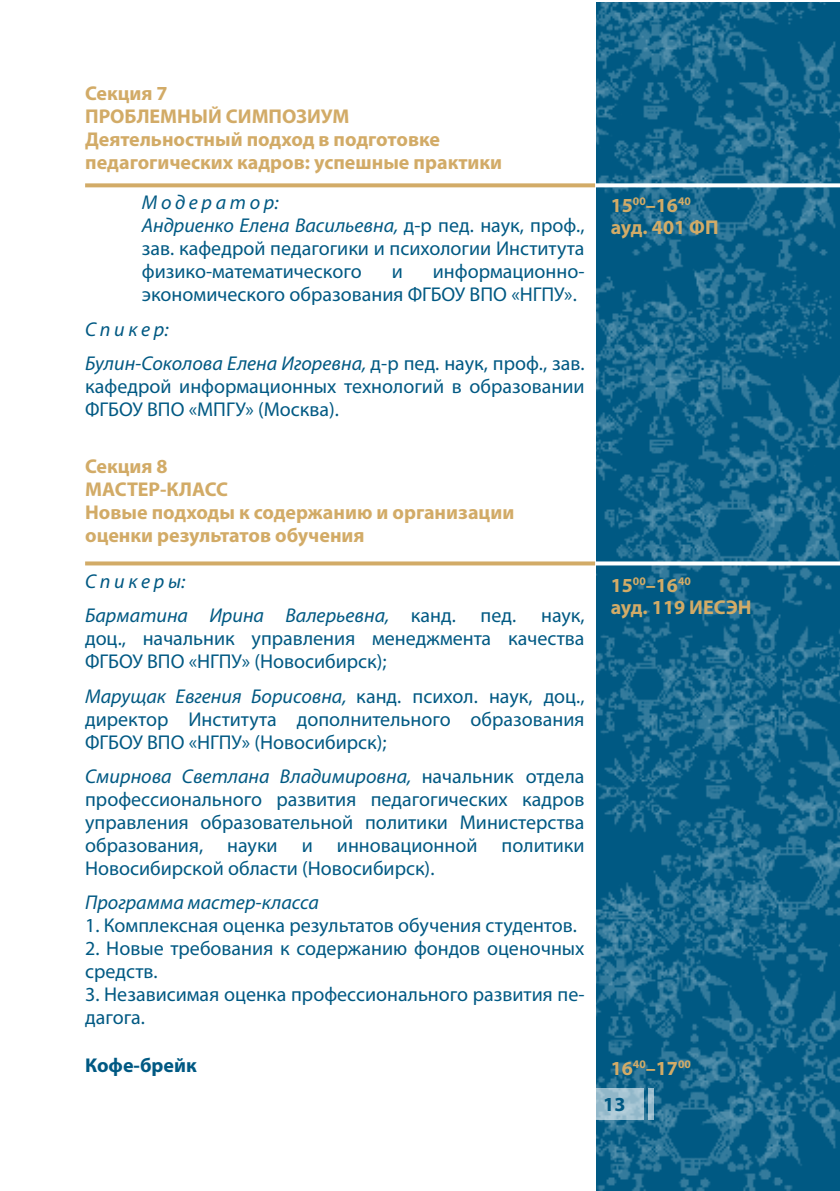
<style>
.page{position:relative;width:840px;height:1191px;background:#fff}
.page>*{position:absolute;margin:0;border:0;box-sizing:border-box;transform-origin:0 0}
.t1{font:20px/23px "Myriad Pro";color:#005983}
.t2{font:700 20px/23px "Myriad Pro";color:#d2ab67}
.t3{font:italic 20px/34.4px "Myriad Pro";color:#005983}
.t4{font:700 20px "Myriad Pro";color:#005983}
.s1{font-style:italic}
.s2{font-style:normal}
</style>
<div class="page">
<img style="left:596px;top:2px;width:243px;height:1189px">
<svg style="left:596px;top:1089px;width:47px;height:31px"></svg>
<svg style="left:648px;top:1089px;width:6px;height:31px"></svg>
<svg style="left:594px;top:183px;width:245px;height:4px"></svg>
<svg style="left:85px;top:183px;width:509px;height:4px;background:#d6b275"></svg>
<svg style="left:594px;top:561px;width:245px;height:4px"></svg>
<svg style="left:85px;top:561px;width:509px;height:4px;background:#d7b478"></svg>
<p class="t2" style="left:85px;top:81px;width:418px">Секция 7<br>ПРОБЛЕМНЫЙ СИМПОЗИУМ<br>Деятельностный подход в подготовке педагогических кадров: успешные практики</p>
<p class="t1" style="left:142px;top:191px;width:444px"><span class="s1">М о д е р а т о р:<br>Андриенко Елена Васильевна,</span> д-р пед. наук, проф., зав. кафедрой педагогики и психологии Института физико-математического</p>
<p class="t1" style="left:142px;top:260px;width:444px;text-indent:291px">информационно&shy;экономического образования ФГБОУ ВПО «НГПУ».</p>
<p class="t3" style="left:85px;top:311px;width:500px">С п и к е р:<br>Булин-Соколова Елена Игоревна, <span class="s2">д-р пед. наук, проф., зав.</span></p>
<p class="t1" style="left:85px;top:374px;width:500px">кафедрой информационных технологий в образовании<br>ФГБОУ ВПО «МПГУ» (Москва).</p>
<p class="t1" style="left:391px;top:260px;width:13px">и</p>
<p class="t2" style="left:85px;top:454px;width:430px">Секция 8<br>МАСТЕР-КЛАСС<br>Новые подходы к содержанию и организации оценки результатов обучения</p>
<p class="t3" style="left:85px;top:564px;width:500px">С п и к е р ы:<br>Барматина Ирина Валерьевна, <span class="s2">канд. пед. наук,</span></p>
<p class="t1" style="left:85px;top:627px;width:500px">доц., начальник управления менеджмента качества<br>ФГБОУ ВПО «НГПУ» (Новосибирск);</p>
<p class="t1" style="left:85px;top:684px;width:500px;text-align:justify"><span class="s1">Марущак Евгения Борисовна,</span> канд. психол. наук, доц., директор Института дополнительного образования ФГБОУ ВПО «НГПУ» (Новосибирск);</p>
<p class="t1" style="left:85px;top:764px;width:500px;text-align:justify"><span class="s1">Смирнова Светлана Владимировна,</span> начальник отдела профессионального развития педагогических кадров управления образовательной политики Министерства образования, науки и инновационной политики Новосибирской области (Новосибирск).</p>
<p class="t3" style="left:85px;top:885px;width:235px">Программа мастер-класса</p>
<p class="t1" style="left:85px;top:914px;width:493px">1. Комплексная оценка результатов обучения студентов.</p>
<p class="t1" style="left:85px;top:937px;width:500px">2. Новые требования к содержанию фондов оценочных средств.</p>
<p class="t1" style="left:85px;top:983px;width:500px">3. Независимая оценка профессионального развития пе&shy;дагога.</p>
<p class="t4" style="left:85px;top:1051px;width:113px">Кофе-брейк</p>
<p class="t2" style="left:610px;top:193px;width:109px;line-height:22.4px">15<sup>00</sup>–16<sup>40 </sup>ауд. 401 ФП</p>
<p class="t2" style="left:610px;top:573px;width:142px;line-height:22.4px">15<sup>00</sup>–16<sup>40<br></sup>ауд. 119 ИЕСЭН</p>
<p class="t2" style="left:610px;top:1056px;width:82px">16<sup>40</sup>–17<sup>00</sup></p>
<p class="t4" style="left:603px;top:1090px;width:24px">13</p>
</div>
